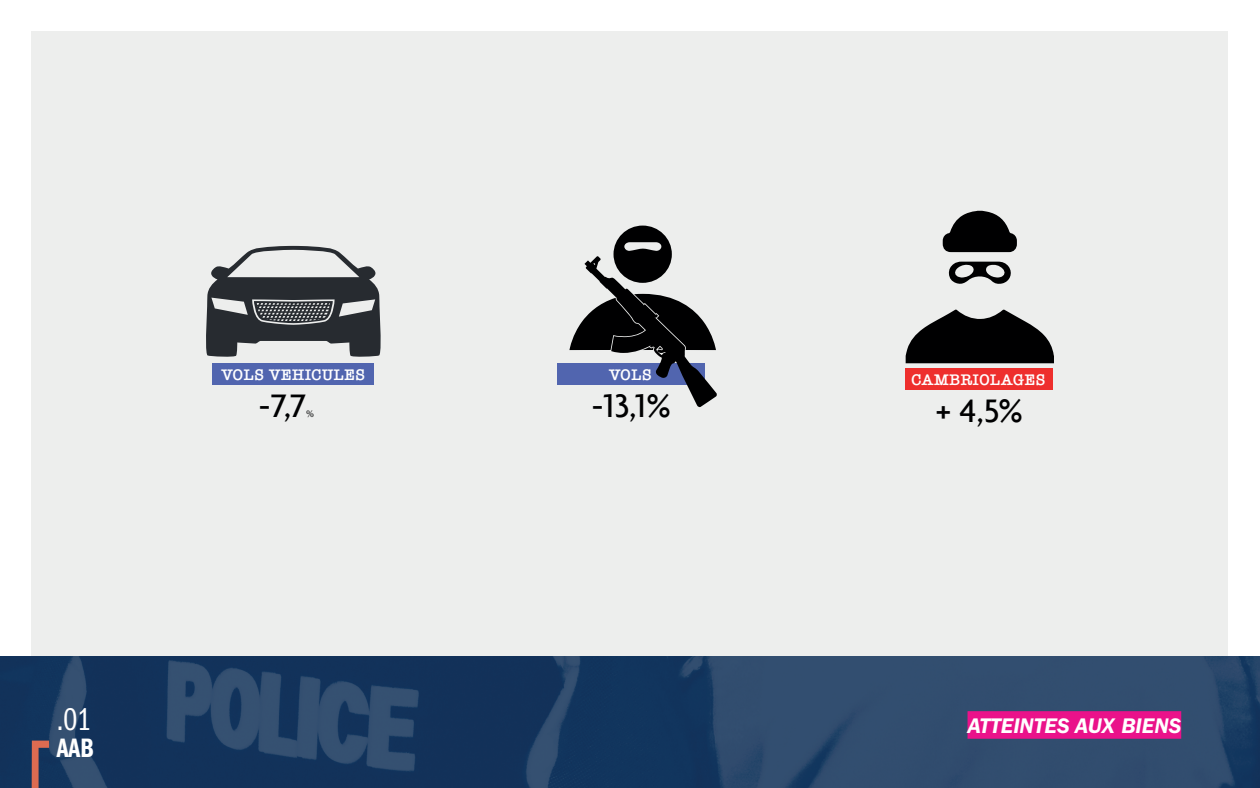
<style>
.page{position:relative;width:1260px;height:788px;background:#fff}
.page>*{position:absolute;margin:0;border:0;box-sizing:border-box;transform-origin:0 0}
.t1{font:500 35px "Agenda";color:#000001}
.t2{font:32.46px "ITC Franklin Gothic Std Bk Cp";color:#fff}
.t3{font:27.56px "ITC Franklin Gothic Std Dm Cp";color:#fff}
.t4{font:italic 600 21.88px "ITC Franklin Gothic Std";color:#fff}
.t5{font:600 15.84px "American Typewriter";letter-spacing:.03em;color:#fff}
.t6{font:10.5px "Minion Pro";color:#000001}
</style>
<div class="page">
<div style="left:32px;top:32px;width:1196px;height:724px;background:#edeeed"></div>
<img style="left:0;top:656px;width:1260px;height:132px">
<svg style="left:32px;top:740px;width:17px;height:48px"></svg>
<div style="left:968px;top:711px;width:213px;height:27px;background:#ea128a"></div>
<div style="left:213px;top:363px;width:161px;height:22px;background:#5165af"></div>
<div style="left:558px;top:363px;width:147px;height:22px;background:#5165af"></div>
<svg style="left:906px;top:309px;width:148px;height:54px"></svg>
<svg style="left:943px;top:211px;width:74px;height:41px"></svg>
<svg style="left:949px;top:261px;width:62px;height:23px"></svg>
<div style="left:906px;top:369px;width:147px;height:21px;background:#ee2f2d"></div>
<svg style="left:569px;top:225px;width:148px;height:182px"></svg>
<svg style="left:206px;top:246px;width:175px;height:111px"></svg>
<h2 class="t2" style="left:57px;top:701px;width:36px">.01</h2>
<h3 class="t3" style="left:57px;top:733px;width:38px">AAB</h3>
<p class="t5" style="left:221px;top:362px;width:145px">VOLS VEHICULES</p>
<h1 class="t1" style="left:259px;top:384px;width:49px">-7,7</h1>
<p class="t6" style="left:306px;top:406px;width:9px">%</p>
<p class="t5" style="left:609px;top:362px;width:44px">VOLS</p>
<h1 class="t1" style="left:592px;top:384px;width:81px">-13,1%</h1>
<p class="t5" style="left:911px;top:367px;width:136px">CAMBRIOLAGES</p>
<h1 class="t1" style="left:936px;top:389px;width:89px">+ 4,5%</h1>
<h3 class="t4" style="left:968px;top:713px;width:215px">ATTEINTES AUX BIENS</h3>
</div>
